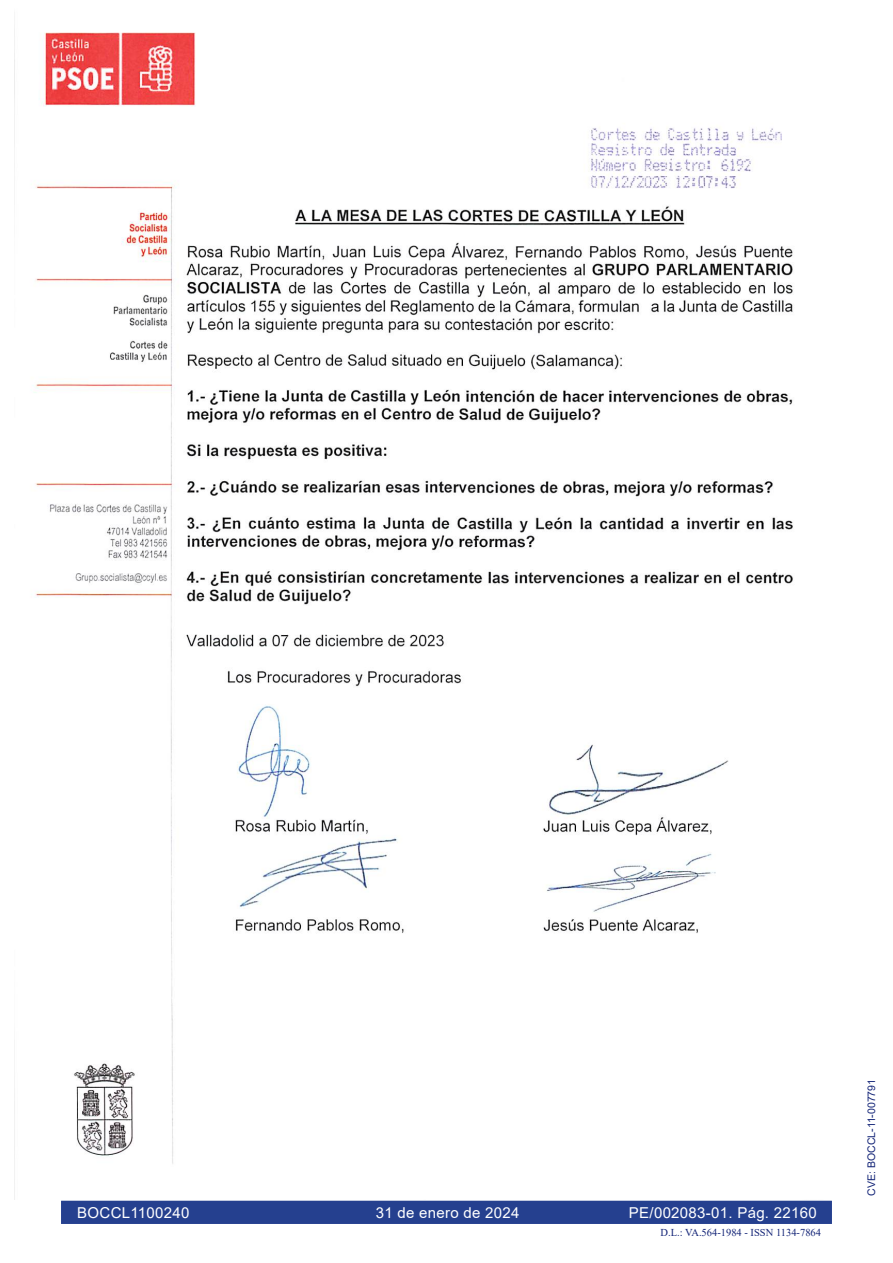
<style>
.page{position:relative;width:893px;height:1263px;background:#fff}
.page>*{position:absolute;margin:0;border:0;box-sizing:border-box;transform-origin:0 0}
.E_CVE{font:15px "Arial";letter-spacing:.02em;color:#fff}
.t1{font:10.5px "Times New Roman";color:#132477}
.t2{font:10.5px "Arial";color:#132477}
</style>
<div class="page">
<div style="left:60px;top:1200px;width:773px;height:25px;background:#25408f"></div>
<div style="left:60px;top:1199px;width:773px;height:26px;border:2px solid #fff"></div>
<img style="left:34px;top:32px;width:799px;height:1168px">
<p class="E_CVE" style="left:77px;top:1202px;width:114px">BOCCL1100240</p>
<p class="E_CVE" style="left:376px;top:1202px;width:145px">31 de enero de 2024</p>
<p class="E_CVE" style="left:629px;top:1202px;width:189px">PE/002083-01. Pág. 22160</p>
<p class="t1" style="left:661px;top:1225px;width:162px">D.L.: VA.564-1984 - ISSN 1134-7864</p>
<p class="t2" style="left:864px;top:1195px;width:118px;rotate:-90deg">CVE: BOCCL-11-007791</p>
</div>
